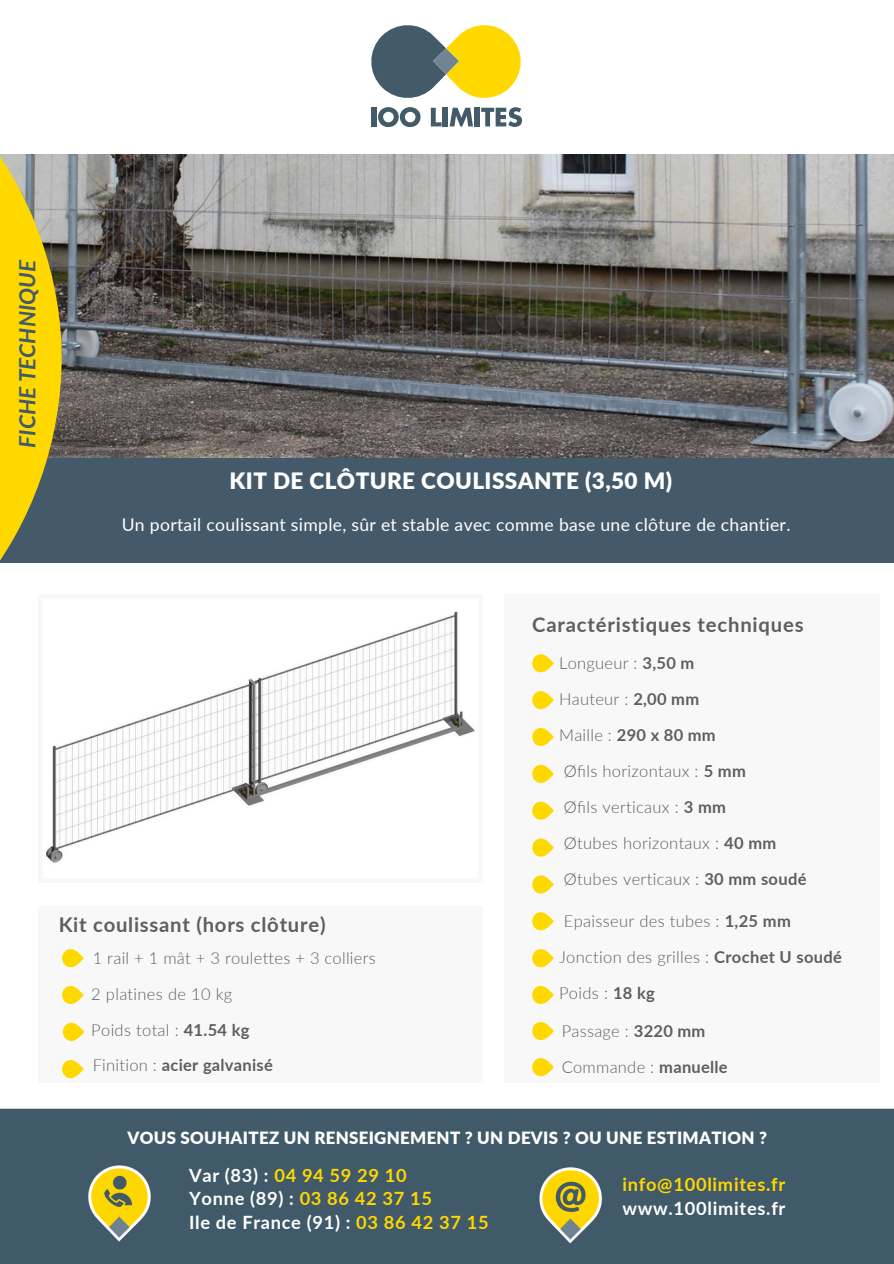
<style>
.page{position:relative;width:894px;height:1264px;background:#fff}
.page>*{position:absolute;margin:0;border:0;box-sizing:border-box;transform-origin:0 0}
.t1{font:900 22.5px "Lato";letter-spacing:.02em;color:#fff}
.t2{font:italic 700 22.5px "Lato";color:#435a69}
.t3{font:700 20.25px "Lato";letter-spacing:.04em;color:#5e5e60}
.t4{font:700 18.3px/23.7px "Lato";letter-spacing:.035em;color:#fff}
.t5{font:700 18.3px/23.7px "Lato";letter-spacing:.04em;color:#ffd700}
.t6{font:17.55px "Lato";letter-spacing:.02em;color:#fff}
.t7{font:900 16.8px "Lato";letter-spacing:.02em;color:#fff}
.t8{font:300 16.5px/36px "Lato";letter-spacing:.02em;color:#5e5e60}
.t9{font:700 16.5px "Lato";letter-spacing:.015em;color:#5e5e60}
.s1{font-weight:700}
.s2{font-weight:300}
.s3{color:#ffd700}
.s4{color:#fff}
</style>
<div class="page">
<img style="left:62px;top:154px;width:831px;height:304px">
<div style="left:0;top:458px;width:893px;height:105px;background:#445a6a"></div>
<svg style="left:0;top:154px;width:62px;height:407px;background:#d1ba2a"></svg>
<div style="left:38px;top:906px;width:444px;height:176px;background:#f8f8f9"></div>
<div style="left:504px;top:594px;width:375px;height:488px;background:#f8f8f9"></div>
<svg style="left:62px;top:949px;width:22px;height:18px"></svg>
<svg style="left:62px;top:985px;width:22px;height:18px"></svg>
<div style="left:532px;top:654px;width:21px;height:18px;background:#ffd800;border-radius:9px"></div>
<div style="left:532px;top:691px;width:21px;height:18px;background:#ffd800;border-radius:9px"></div>
<svg style="left:532px;top:728px;width:21px;height:18px"></svg>
<svg style="left:532px;top:764px;width:21px;height:18px"></svg>
<svg style="left:532px;top:801px;width:21px;height:18px"></svg>
<svg style="left:532px;top:838px;width:21px;height:18px"></svg>
<svg style="left:532px;top:875px;width:21px;height:18px"></svg>
<div style="left:532px;top:912px;width:21px;height:18px;background:#ffd800;border-radius:9px"></div>
<div style="left:532px;top:949px;width:21px;height:18px;background:#ffd800;border-radius:9px"></div>
<svg style="left:532px;top:985px;width:21px;height:18px"></svg>
<svg style="left:63px;top:1022px;width:21px;height:18px"></svg>
<svg style="left:62px;top:1060px;width:22px;height:18px"></svg>
<svg style="left:532px;top:1021px;width:21px;height:18px"></svg>
<div style="left:532px;top:1058px;width:21px;height:18px;background:#ffd800;border-radius:9px"></div>
<img style="left:46px;top:611px;width:429px;height:252px">
<div style="left:0;top:1108px;width:893px;height:155px;background:#415a69"></div>
<div style="left:371px;top:108px;width:5px;height:18px;background:#435a69"></div>
<svg style="left:378px;top:107px;width:42px;height:20px"></svg>
<svg style="left:430px;top:108px;width:11px;height:18px"></svg>
<hr style="left:443px;top:108px;width:4px;height:18px;background:#435a69">
<svg style="left:449px;top:108px;width:24px;height:18px"></svg>
<div style="left:474px;top:108px;width:5px;height:18px;background:#435a69"></div>
<svg style="left:481px;top:107px;width:41px;height:20px"></svg>
<svg style="left:371px;top:25px;width:150px;height:73px"></svg>
<p class="t2" style="left:13px;top:447px;width:189px;rotate:-90deg">FICHE TECHNIQUE</p>
<p class="t1" style="left:229px;top:467px;width:444px">KIT DE CLÔTURE COULISSANTE (3,50 M)</p>
<p class="t6" style="left:122px;top:513px;width:670px">Un portail coulissant simple, sûr et stable avec comme base une clôture de chantier.</p>
<h1 class="t3" style="left:59px;top:911px;width:268px">Kit coulissant (hors clôture)</h1>
<p class="t8" style="left:93px;top:939px;width:284px">1 rail + 1 mât + 3 roulettes + 3 colliers</p>
<p class="t8" style="left:91px;top:975px;width:142px">2 platines de 10 kg</p>
<p class="t8" style="left:91px;top:1011px;width:160px">Poids total : <span class="s1">41.54 kg</span></p>
<p class="t3" style="left:532px;top:612px;width:273px">Caractéristiques techniques</p>
<p class="t8" style="left:559px;top:644px;width:158px">Longueur : <span class="s1">3,50 m<br></span>Hauteur : <span class="s1">2,00 mm<br></span>Maille : <span class="s1">290 x 80 mm</span></p>
<p class="t8" style="left:563px;top:752px;width:244px">Øfils horizontaux : <span class="s1">5 mm<br></span>Øfils verticaux : <span class="s1">3 mm<br></span>Øtubes horizontaux : <span class="s1">40 mm<br></span>Øtubes verticaux : <span class="s1">30 mm soudé</span></p>
<p class="t8" style="left:559px;top:902px;width:284px">Epaisseur des tubes : <span class="s1">1,25 mm<br></span>Jonction des grilles : <span class="s1">Crochet U soudé<br></span>Poids : <span class="s1">18 kg</span></p>
<p class="t8" style="left:561px;top:1012px;width:145px">Passage : <span class="s1">3220 mm</span></p>
<p class="t9" style="left:93px;top:1054px;width:182px"><span class="s2">Finition :</span> acier galvanisé</p>
<p class="t8" style="left:561px;top:1048px;width:167px">Commande : <span class="s1">manuelle</span></p>
<p class="t7" style="left:127px;top:1126px;width:641px">VOUS SOUHAITEZ UN RENSEIGNEMENT ? UN DEVIS ? OU UNE ESTIMATION ?</p>
<p class="t4" style="left:189px;top:1162px;width:301px">Var (83) : <span class="s3">04 94 59 29 10<br></span>Yonne (89) : <span class="s3">03 86 42 37 15<br></span>Ile de France (91) : <span class="s3">03 86 42 37 15</span></p>
<h1 class="t5" style="left:622px;top:1172px;width:164px">info@100limites.fr <span class="s4">www.100limites.fr</span></h1>
</div>
